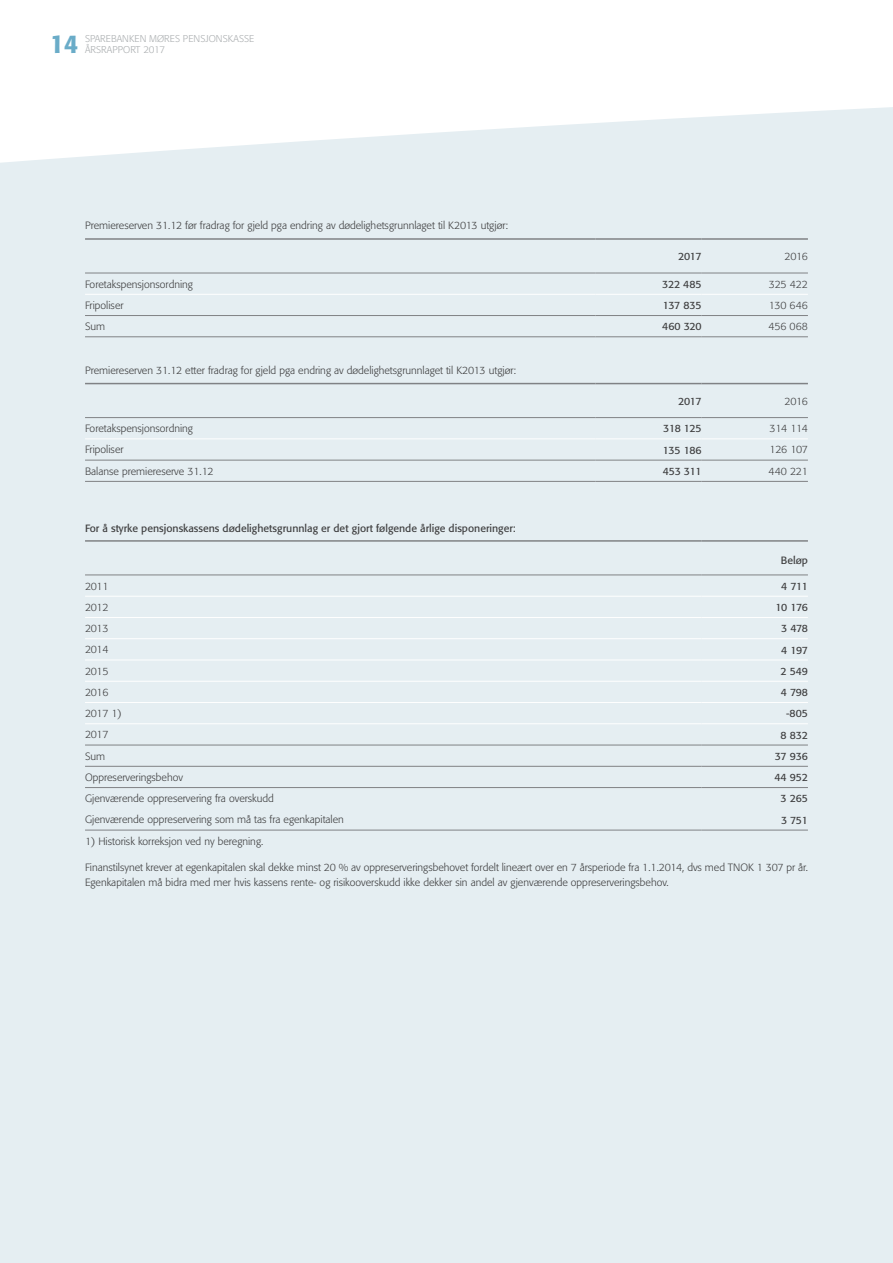
<style>
.page{position:relative;width:893px;height:1263px;background:#fff}
.page>*{position:absolute;margin:0;border:0;box-sizing:border-box;transform-origin:0 0}
.t1{font:500 25.5px "Formata";color:#6aacc8}
.t2{font:300 10.5px/15px "Formata";color:#3e3e3f}
.t3{font:10.5px "Formata";color:#3e3e3f}
.t4{font:300 9.75px "Formata";color:#aaaeb0}
</style>
<div class="page">
<div style="left:0;top:107px;width:893px;height:1156px;background:#e5eef2"></div>
<hr style="left:85px;top:745px;width:617px;height:1px;background:#808285">
<hr style="left:702px;top:745px;width:106px;height:1px;background:#808285">
<hr style="left:85px;top:766px;width:617px;height:1px;background:#808285">
<hr style="left:702px;top:766px;width:106px;height:1px;background:#808285">
<hr style="left:85px;top:787px;width:617px;height:1px;background:#808285">
<hr style="left:702px;top:787px;width:106px;height:1px;background:#808285">
<hr style="left:85px;top:830px;width:617px;height:1px;background:#808285">
<hr style="left:702px;top:830px;width:106px;height:1px;background:#808285">
<hr style="left:85px;top:596px;width:617px;height:1px;background:#fff">
<hr style="left:702px;top:596px;width:106px;height:1px;background:#fff">
<hr style="left:85px;top:617px;width:617px;height:1px;background:#fff">
<hr style="left:702px;top:617px;width:106px;height:1px;background:#fff">
<hr style="left:85px;top:638px;width:617px;height:1px;background:#fff">
<hr style="left:702px;top:638px;width:106px;height:1px;background:#fff">
<hr style="left:85px;top:660px;width:617px;height:1px;background:#fff">
<hr style="left:702px;top:660px;width:106px;height:1px;background:#fff">
<hr style="left:85px;top:681px;width:617px;height:1px;background:#fff">
<hr style="left:702px;top:681px;width:106px;height:1px;background:#fff">
<hr style="left:85px;top:702px;width:617px;height:1px;background:#fff">
<hr style="left:702px;top:702px;width:106px;height:1px;background:#fff">
<hr style="left:85px;top:723px;width:617px;height:1px;background:#fff">
<hr style="left:702px;top:723px;width:106px;height:1px;background:#fff">
<hr style="left:85px;top:540px;width:617px;height:2px;background:#808285">
<hr style="left:702px;top:540px;width:106px;height:2px;background:#808285">
<hr style="left:85px;top:575px;width:617px;height:1px;background:#808285">
<hr style="left:702px;top:575px;width:106px;height:1px;background:#808285">
<hr style="left:85px;top:315px;width:510px;height:1px;background:#808285">
<hr style="left:595px;top:315px;width:107px;height:1px;background:#808285">
<hr style="left:702px;top:315px;width:106px;height:1px;background:#808285">
<hr style="left:85px;top:337px;width:510px;height:1px;background:#808285">
<hr style="left:595px;top:337px;width:107px;height:1px;background:#808285">
<hr style="left:702px;top:337px;width:106px;height:1px;background:#808285">
<hr style="left:85px;top:294px;width:510px;height:1px;background:#fff">
<hr style="left:595px;top:294px;width:107px;height:1px;background:#fff">
<hr style="left:702px;top:294px;width:106px;height:1px;background:#fff">
<hr style="left:85px;top:238px;width:510px;height:2px;background:#808285">
<hr style="left:595px;top:238px;width:107px;height:2px;background:#808285">
<hr style="left:702px;top:238px;width:106px;height:2px;background:#808285">
<hr style="left:85px;top:273px;width:510px;height:1px;background:#808285">
<hr style="left:595px;top:273px;width:107px;height:1px;background:#808285">
<hr style="left:702px;top:273px;width:106px;height:1px;background:#808285">
<hr style="left:85px;top:460px;width:510px;height:1px;background:#808285">
<hr style="left:595px;top:460px;width:107px;height:1px;background:#808285">
<hr style="left:702px;top:460px;width:106px;height:1px;background:#808285">
<hr style="left:85px;top:481px;width:510px;height:1px;background:#808285">
<hr style="left:595px;top:481px;width:107px;height:1px;background:#808285">
<hr style="left:702px;top:481px;width:106px;height:1px;background:#808285">
<hr style="left:85px;top:439px;width:510px;height:1px;background:#fff">
<hr style="left:595px;top:439px;width:107px;height:1px;background:#fff">
<hr style="left:702px;top:439px;width:106px;height:1px;background:#fff">
<hr style="left:85px;top:383px;width:510px;height:1px;background:#808285">
<hr style="left:595px;top:383px;width:107px;height:1px;background:#808285">
<hr style="left:702px;top:383px;width:106px;height:1px;background:#808285">
<hr style="left:85px;top:417px;width:510px;height:1px;background:#808285">
<hr style="left:595px;top:417px;width:107px;height:1px;background:#808285">
<hr style="left:702px;top:417px;width:106px;height:1px;background:#808285">
<p class="t4" style="left:85px;top:33px;width:171px">SPAREBANKEN MØRES PENSJONSKASSE</p>
<h1 class="t1" style="left:50px;top:29px;width:30px">14</h1>
<p class="t4" style="left:85px;top:44px;width:82px">ÅRSRAPPORT 2017</p>
<p class="t2" style="left:85px;top:218px;width:424px">Premiereserven 31.12 før fradrag for gjeld pga endring av dødelighetsgrunnlaget til K2013 utgjør:</p>
<p class="t3" style="left:678px;top:250px;width:25px">2017</p>
<p class="t2" style="left:784px;top:249px;width:25px">2016</p>
<p class="t2" style="left:85px;top:276px;width:109px">Foretakspensjonsordning</p>
<p class="t3" style="left:662px;top:278px;width:41px">322 485</p>
<p class="t2" style="left:769px;top:276px;width:41px">325 422</p>
<p class="t2" style="left:85px;top:298px;width:40px">Fripoliser</p>
<p class="t3" style="left:663px;top:299px;width:40px">137 835</p>
<p class="t2" style="left:769px;top:298px;width:41px">130 646</p>
<p class="t2" style="left:85px;top:319px;width:22px">Sum</p>
<p class="t3" style="left:662px;top:320px;width:41px">460 320</p>
<p class="t2" style="left:768px;top:319px;width:41px">456 068</p>
<p class="t2" style="left:85px;top:363px;width:433px">Premiereserven 31.12 etter fradrag for gjeld pga endring av dødelighetsgrunnlaget til K2013 utgjør:</p>
<p class="t3" style="left:678px;top:395px;width:25px">2017</p>
<p class="t2" style="left:784px;top:394px;width:25px">2016</p>
<p class="t2" style="left:85px;top:421px;width:109px">Foretakspensjonsordning</p>
<p class="t3" style="left:663px;top:422px;width:40px">318 125</p>
<p class="t2" style="left:770px;top:421px;width:40px">314 114</p>
<p class="t2" style="left:85px;top:442px;width:40px">Fripoliser</p>
<p class="t3" style="left:663px;top:444px;width:40px">135 186</p>
<p class="t2" style="left:770px;top:442px;width:40px">126 107</p>
<p class="t2" style="left:85px;top:464px;width:130px">Balanse premiereserve 31.12</p>
<p class="t3" style="left:663px;top:465px;width:40px">453 311</p>
<p class="t2" style="left:768px;top:464px;width:41px">440 221</p>
<p class="t3" style="left:85px;top:521px;width:432px">For å styrke pensjonskassens dødelighetsgrunnlag er det gjort følgende årlige disponeringer:</p>
<p class="t3" style="left:781px;top:554px;width:29px">Beløp</p>
<p class="t2" style="left:85px;top:578px;width:25px">2011</p>
<p class="t3" style="left:781px;top:580px;width:28px">4 711</p>
<p class="t2" style="left:85px;top:600px;width:25px">2012</p>
<p class="t3" style="left:775px;top:601px;width:34px">10 176</p>
<p class="t2" style="left:85px;top:621px;width:25px">2013</p>
<p class="t3" style="left:781px;top:622px;width:28px">3 478</p>
<p class="t2" style="left:85px;top:642px;width:25px">2014</p>
<p class="t3" style="left:781px;top:643px;width:28px">4 197</p>
<p class="t2" style="left:85px;top:663px;width:25px">2015</p>
<p class="t3" style="left:781px;top:665px;width:29px">2 549</p>
<p class="t2" style="left:85px;top:685px;width:25px">2016</p>
<p class="t3" style="left:781px;top:686px;width:29px">4 798</p>
<p class="t2" style="left:85px;top:706px;width:38px">2017 1)</p>
<p class="t3" style="left:786px;top:707px;width:23px">-805</p>
<p class="t2" style="left:85px;top:727px;width:25px">2017</p>
<p class="t3" style="left:781px;top:728px;width:29px">8 832</p>
<p class="t2" style="left:85px;top:748px;width:22px">Sum</p>
<p class="t3" style="left:775px;top:750px;width:35px">37 936</p>
<p class="t2" style="left:85px;top:770px;width:100px">Oppreserveringsbehov</p>
<p class="t3" style="left:774px;top:771px;width:35px">44 952</p>
<p class="t2" style="left:85px;top:791px;width:190px">Gjenværende oppreservering fra overskudd</p>
<p class="t3" style="left:781px;top:792px;width:29px">3 265</p>
<p class="t2" style="left:85px;top:812px;width:260px">Gjenværende oppreservering som må tas fra egenkapitalen</p>
<p class="t3" style="left:781px;top:813px;width:28px">3 751</p>
<p class="t2" style="left:85px;top:834px;width:180px">1) Historisk korreksjon ved ny beregning.</p>
<p class="t2" style="left:85px;top:860px;width:724px">Finanstilsynet krever at egenkapitalen skal dekke minst 20 % av oppreserveringsbehovet fordelt lineært over en 7 årsperiode fra 1.1.2014, dvs med TNOK 1 307 pr år.<br>Egenkapitalen må bidra med mer hvis kassens rente- og risikooverskudd ikke dekker sin andel av gjenværende oppreserveringsbehov.</p>
</div>
